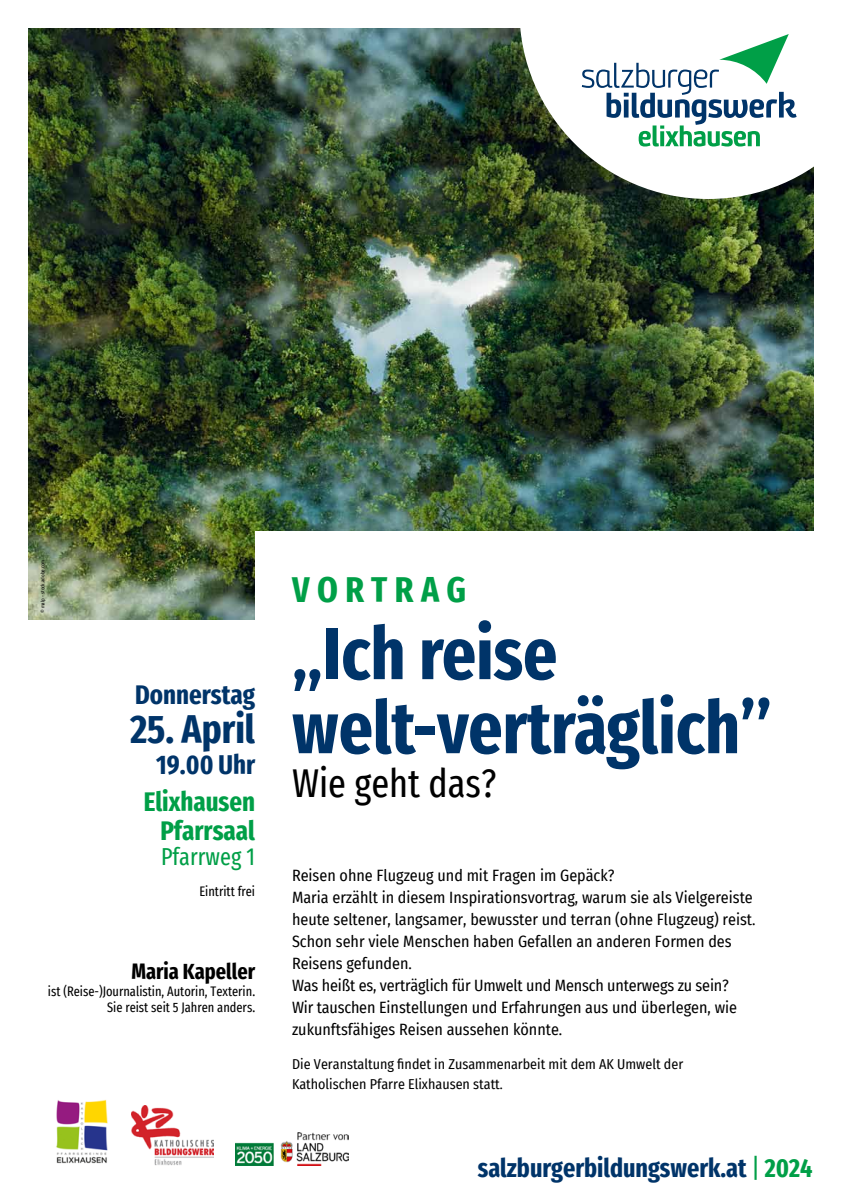
<style>
.page{position:relative;width:842px;height:1191px;background:#fff}
.page>*{position:absolute;margin:0;border:0;box-sizing:border-box;transform-origin:0 0}
.t1{font:700 extra-condensed 73px/74px "Fira Sans";color:#003469}
.t2{font:700 extra-condensed 40px "Fira Sans";color:#003469}
.t3{font:extra-condensed 39.3px "Fira Sans";color:#000}
.t4{font:700 extra-condensed 36px "Fira Sans";letter-spacing:.205em;color:#009f47}
.t5{font:700 extra-condensed 27px/29px "Fira Sans";color:#009f47;text-align:right}
.t6{font:700 extra-condensed 27px "Fira Sans";color:#003469}
.t7{font:700 extra-condensed 26.1px "Fira Sans";color:#003469}
.t8{font:extra-condensed 24px "Fira Sans";color:#009f47}
.t9{font:700 extra-condensed 22px "Fira Sans";color:#000}
.t10{font:16px/22px "Fira Sans Condensed";color:#000}
.t11{font:14px/20px "Fira Sans Condensed";color:#000}
.t12{font:extra-condensed 13.5px/16.5px "Fira Sans";color:#000;text-align:right}
.t13{font:5px "Fira Sans Condensed";color:#000}
.s1{font-weight:400;color:#009f47}
.s2{color:#009f47}
</style>
<div class="page">
<img style="left:28px;top:29px;width:786px;height:590px">
<svg style="left:519px;top:28px;width:295px;height:171px"></svg>
<svg style="left:582px;top:34px;width:215px;height:112px"></svg>
<div style="left:255px;top:532px;width:585px;height:108px;background:#fff"></div>
<img style="left:56px;top:1100px;width:52px;height:64px">
<img style="left:132px;top:1105px;width:81px;height:60px">
<img style="left:235px;top:1132px;width:114px;height:33px">
<p class="t13" style="left:39px;top:613px;width:55px;rotate:-90deg">© malp - stock.adobe.com</p>
<h3 class="t6" style="left:135px;top:672px;width:122px">Donnerstag</h3>
<h2 class="t2" style="left:130px;top:696px;width:126px">25. April</h2>
<h3 class="t6" style="left:156px;top:742px;width:100px">19.00 Uhr</h3>
<h3 class="t5" style="left:144px;top:785px;width:113px">Elixhausen<br>Pfarrsaal</h3>
<h3 class="t8" style="left:161px;top:838px;width:96px">Pfarrweg 1</h3>
<p class="t12" style="left:199px;top:882px;width:57px">Eintritt frei</p>
<h3 class="t9" style="left:131px;top:953px;width:125px">Maria Kapeller</h3>
<p class="t12" style="left:48px;top:982px;width:209px">ist (Reise-)Journalistin, Autorin, Texterin.<br>Sie reist seit 5 Jahren anders.</p>
<h3 class="t4" style="left:292px;top:559px;width:175px">Vortrag</h3>
<h1 class="t1" style="left:292px;top:612px;width:481px">„Ich reise welt-verträglichʼʼ</h1>
<h3 class="t3" style="left:292px;top:754px;width:206px">Wie geht das?</h3>
<p class="t10" style="left:292px;top:863px;width:465px">Reisen ohne Flugzeug und mit Fragen im Gepäck?<br>Maria erzählt in diesem Inspirationsvortrag, warum sie als Vielgereiste heute seltener, langsamer, bewusster und terran (ohne Flugzeug) reist.<br>Schon sehr viele Menschen haben Gefallen an anderen Formen des Reisens gefunden.<br>Was heißt es, verträglich für Umwelt und Mensch unterwegs zu sein?<br>Wir tauschen Einstellungen und Erfahrungen aus und überlegen, wie zukunftsfähiges Reisen aussehen könnte.</p>
<p class="t11" style="left:292px;top:1053px;width:393px">Die Veranstaltung findet in Zusammenarbeit mit dem AK Umwelt der<br>Katholischen Pfarre Elixhausen statt.</p>
<h3 class="t7" style="left:478px;top:1146px;width:336px">salzburgerbildungswerk.at <span class="s1">|</span> <span class="s2">2024</span></h3>
</div>
